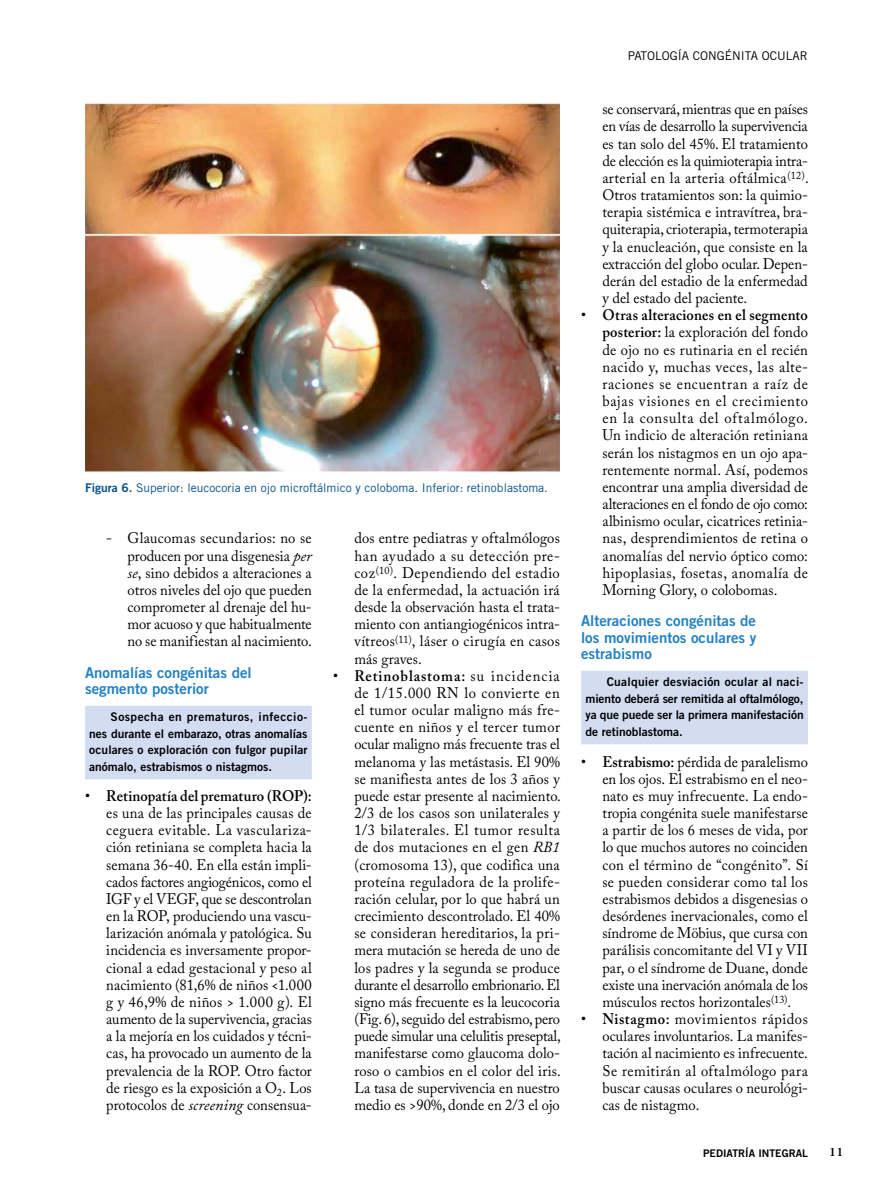
<style>
.page{position:relative;width:893px;height:1191px;background:#fff}
.page>*{position:absolute;margin:0;border:0;box-sizing:border-box;transform-origin:0 0}
.t1{font:15.3px/17.1px "Adobe Caslon Pro";letter-spacing:.005em;color:#000;text-align:justify;scale:.95 1}
.t2{font:15px/16.5px "Trade Gothic Bold Two";color:#2281c4}
.t3{font:700 13.5px "Joanna MT Std";color:#000}
.t4{font:12px/16.5px "Trade Gothic Bold Two";color:#000;text-align:justify}
.t5{font:12px "Trade Gothic";color:#00508c}
.t6{font:12px "Trade Gothic";color:#000}
.t7{font:10.5px "Trade Gothic Bold Two";color:#000}
.s1{font-family:"Trade Gothic Bold Two"}
.s2{font-style:italic}
.s3{font-weight:600}
</style>
<div class="page">
<div style="left:85px;top:706px;width:227px;height:73px;background:#d3ddf2"></div>
<div style="left:581px;top:671px;width:227px;height:73px;background:#d3ddf2"></div>
<img style="left:85px;top:103px;width:475px;height:368px">
<p class="t5" style="left:85px;top:480px;width:464px"><span class="s1">Figura 6.</span> Superior: leucocoria en ojo microftálmico y coloboma. Inferior: retinoblastoma.</p>
<p class="t1" style="left:128px;top:529px;width:195px;text-indent:-21px">- Glaucomas secundarios: no se producen por una disgenesia <span class="s2">per se</span>, sino debidos a alteraciones a otros niveles del ojo que pueden comprometer al drenaje del hu&shy;mor acuoso y que habitualmente no se manifiestan al nacimiento.</p>
<p class="t2" style="left:85px;top:664px;width:168px">Anomalías congénitas del segmento posterior</p>
<p class="t4" style="left:89px;top:708px;width:220px;text-indent:21px">Sospecha en prematuros, infeccio&shy;nes durante el embarazo, otras anomalías oculares o exploración con fulgor pupilar anómalo, estrabismos o nistagmos.</p>
<p class="t1" style="left:106px;top:787px;width:218px;text-indent:-21px">• <span class="s3">Retinopatía del prematuro (ROP): </span>es una de las principales causas de ceguera evitable. La vasculariza&shy;ción retiniana se completa hacia la semana 36-40. En ella están impli&shy;cados factores angiogénicos, como el IGF y el VEGF, que se descontrolan en la ROP, produciendo una vascu&shy;larización anómala y patológica. Su incidencia es inversamente propor&shy;cional a edad gestacional y peso al nacimiento (81,6% de niños &lt;1.000 g y 46,9% de niños &gt; 1.000 g). El aumento de la supervivencia, gracias a la mejoría en los cuidados y técni&shy;cas, ha provocado un aumento de la prevalencia de la ROP. Otro factor de riesgo es la exposición a O<sub>2</sub>. Los protocolos de <span class="s2">screening</span> consensua-</p>
<p class="t1" style="left:354px;top:529px;width:218px">dos entre pediatras y oftalmólogos han ayudado a su detección pre&shy;coz<sup>(10)</sup>. Dependiendo del estadio de la enfermedad, la actuación irá desde la observación hasta el trata&shy;miento con antiangiogénicos intra&shy;vítreos<sup>(11)</sup>, láser o cirugía en casos más graves.</p>
<p class="t1" style="left:354px;top:667px;width:219px;text-indent:-21px">• <span class="s3">Retinoblastoma:</span> su incidencia de 1/15.000 RN lo convierte en el tumor ocular maligno más fre&shy;cuente en niños y el tercer tumor ocular maligno más frecuente tras el melanoma y las metástasis. El 90% se manifiesta antes de los 3 años y puede estar presente al nacimiento.<br>2/3 de los casos son unilaterales y 1/3 bilaterales. El tumor resulta de dos mutaciones en el gen <span class="s2">RB1 </span>(cromosoma 13), que codifica una proteína reguladora de la prolife&shy;ración celular, por lo que habrá un crecimiento descontrolado. El 40% se consideran hereditarios, la pri&shy;mera mutación se hereda de uno de los padres y la segunda se produce durante el desarrollo embrionario. El signo más frecuente es la leucocoria (Fig. 6), seguido del estrabismo, pero puede simular una celulitis preseptal, manifestarse como glaucoma dolo&shy;roso o cambios en el color del iris.<br>La tasa de supervivencia en nuestro medio es &gt;90%, donde en 2/3 el ojo</p>
<p class="t6" style="left:628px;top:49px;width:182px">Patología congénita ocular</p>
<p class="t1" style="left:602px;top:100px;width:219px">se conservará, mientras que en países en vías de desarrollo la supervivencia es tan solo del 45%. El tratamiento de elección es la quimioterapia intra&shy;arterial en la arteria oftálmica<sup>(12)</sup>.<br>Otros tratamientos son: la quimio&shy;terapia sistémica e intravítrea, bra&shy;quiterapia, crioterapia, termoterapia y la enucleación, que consiste en la extracción del globo ocular. Depen&shy;derán del estadio de la enfermedad y del estado del paciente.</p>
<p class="t1" style="left:602px;top:306px;width:218px;text-indent:-21px">• <span class="s3">Otras alteraciones en el segmento posterior:</span> la exploración del fondo de ojo no es rutinaria en el recién nacido y, muchas veces, las alte&shy;raciones se encuentran a raíz de bajas visiones en el crecimiento en la consulta del oftalmólogo.<br>Un indicio de alteración retiniana serán los nistagmos en un ojo apa&shy;rentemente normal. Así, podemos encontrar una amplia diversidad de alteraciones en el fondo de ojo como: albinismo ocular, cicatrices retinia&shy;nas, desprendimientos de retina o anomalías del nervio óptico como: hipoplasias, fosetas, anomalía de Morning Glory, o colobomas.</p>
<p class="t2" style="left:581px;top:612px;width:177px;text-align:justify">Alteraciones congénitas de los movimientos oculares y estrabismo</p>
<p class="t4" style="left:585px;top:673px;width:220px;text-indent:21px">Cualquier desviación ocular al naci&shy;miento deberá ser remitida al oftalmólogo, ya que puede ser la primera manifestación de retinoblastoma.</p>
<p class="t1" style="left:602px;top:752px;width:218px;text-indent:-21px">• <span class="s3">Estrabismo:</span> pérdida de paralelismo en los ojos. El estrabismo en el neo&shy;nato es muy infrecuente. La endo&shy;tropia congénita suele manifestarse a partir de los 6 meses de vida, por lo que muchos autores no coinciden con el término de “congénito”. Sí se pueden considerar como tal los estrabismos debidos a disgenesias o desórdenes inervacionales, como el síndrome de Möbius, que cursa con parálisis concomitante del VI y VII par, o el síndrome de Duane, donde existe una inervación anómala de los músculos rectos horizontales<sup>(13)</sup>.</p>
<p class="t1" style="left:602px;top:1010px;width:218px;text-indent:-21px">• <span class="s3">Nistagmo:</span> movimientos rápidos oculares involuntarios. La manifes&shy;tación al nacimiento es infrecuente.<br>Se remitirán al oftalmólogo para buscar causas oculares o neurológi&shy;cas de nistagmo.</p>
<p class="t7" style="left:703px;top:1146px;width:106px">PEDIATRÍA INTEGRAL</p>
<p class="t3" style="left:829px;top:1144px;width:16px">11</p>
</div>
